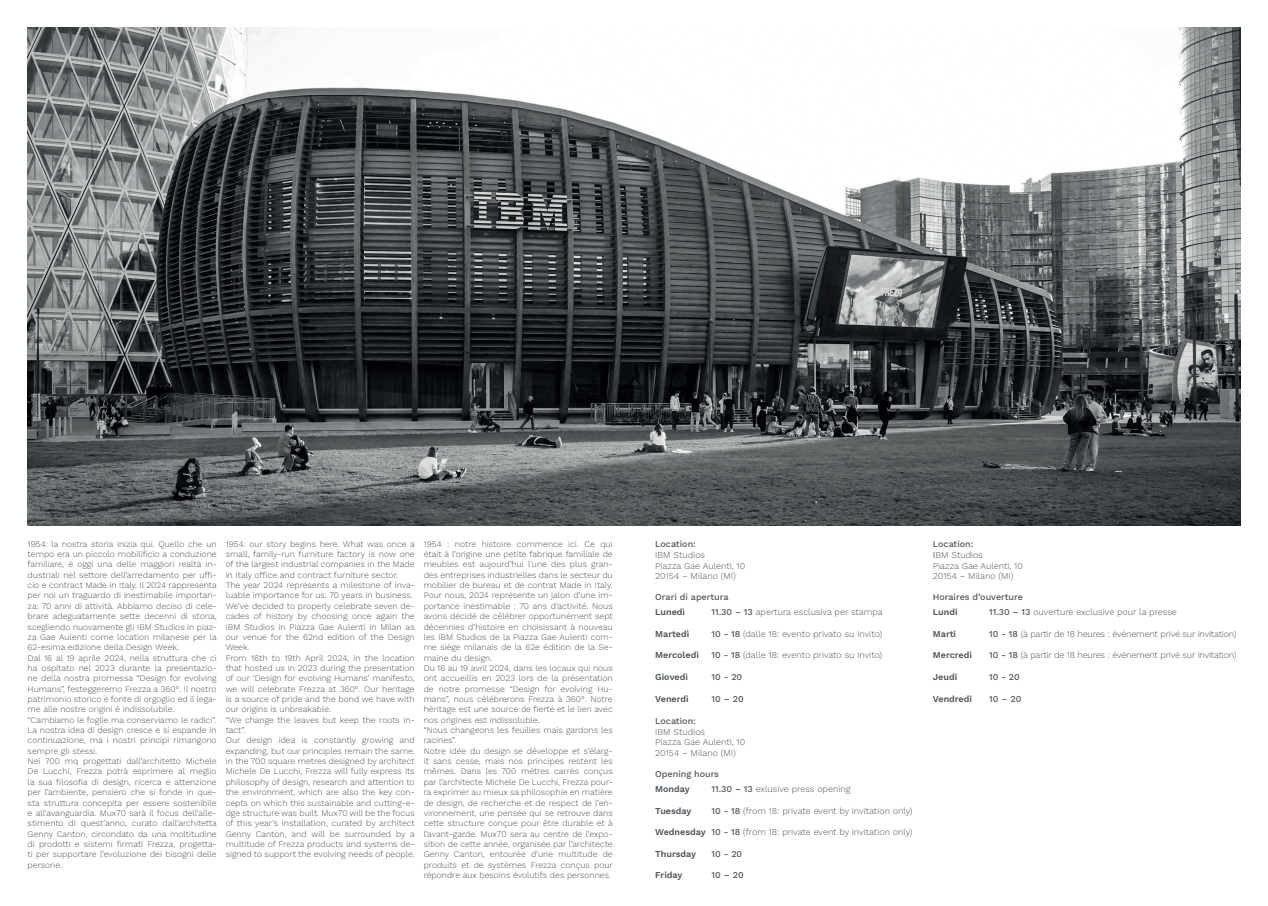
<style>
.page{position:relative;width:1268px;height:906px;background:#fff}
.page>*{position:absolute;margin:0;border:0;box-sizing:border-box;transform-origin:0 0}
.t1{font:300 9px/10.8px "Work Sans";color:#50555a}
.t2{font:300 9px "Work Sans";letter-spacing:-.02em;color:#50555a}
.t3{font:600 9px "Work Sans";color:#50555a}
.t4{font:500 9px "Work Sans";color:#50555a}
.t5{font:300 8.62px/10.4px "Work Sans";color:#50555a}
.s1{font-weight:500}
.s2{font-weight:400}
</style>
<div class="page">
<img style="left:28px;top:28px;width:1211px;height:497px">
<p class="t5" style="left:28px;top:538px;width:191px">1954: la nostra storia inizia qui. Quello che un tempo era un piccolo mobilificio a conduzione familiare, è oggi una delle maggiori realtà in&shy;dustriali nel settore dell’arredamento per uffi&shy;cio e contract Made in Italy. Il 2024 rappresenta per noi un traguardo di inestimabile importan&shy;za: 70 anni di attività. Abbiamo deciso di cele&shy;brare adeguatamente sette decenni di storia, scegliendo nuovamente gli IBM Studios in piaz&shy;za Gae Aulenti come location milanese per la 62-esima edizione della Design Week.<br>Dal 16 al 19 aprile 2024, nella struttura che ci ha ospitato nel 2023 durante la presentazio&shy;ne della nostra promessa “Design for evolving Humans”, festeggeremo Frezza a 360°. Il nostro patrimonio storico è fonte di orgoglio ed il lega&shy;me alle nostre origini è indissolubile. “Cambiamo le foglie ma conserviamo le radici”.<br>La nostra idea di design cresce e si espande in continuazione, ma i nostri principi rimangono sempre gli stessi.<br>Nei 700 mq progettati dall’architetto Michele De Lucchi, Frezza potrà esprimere al meglio la sua filosofia di design, ricerca e attenzione per l’ambiente, pensiero che si fonde in que&shy;sta struttura concepita per essere sostenibile e all’avanguardia. Mux70 sarà il focus dell’alle&shy;stimento di quest’anno, curato dall’architetta Genny Canton, circondato da una moltitudine di prodotti e sistemi firmati Frezza, progetta&shy;ti per supportare l’evoluzione dei bisogni delle persone.</p>
<p class="t5" style="left:226px;top:538px;width:191px">1954: our story begins here. What was once a small, family-run furniture factory is now one of the largest industrial companies in the Made in Italy office and contract furniture sector.<br>The year 2024 represents a milestone of inva&shy;luable importance for us: 70 years in business.<br>We’ve decided to properly celebrate seven de&shy;cades of history by choosing once again the IBM Studios in Piazza Gae Aulenti in Milan as our venue for the 62nd edition of the Design Week.<br>From 16th to 19th April 2024, in the location that hosted us in 2023 during the presentation of our ‘Design for evolving Humans’ manifesto, we will celebrate Frezza at 360°. Our heritage is a source of pride and the bond we have with our origins is unbreakable.<br>“We change the leaves but keep the roots in&shy;tact”.<br>Our design idea is constantly growing and expanding, but our principles remain the same.<br>In the 700 square metres designed by architect Michele De Lucchi, Frezza will fully express its philosophy of design, research and attention to the environment, which are also the key con&shy;cepts on which this sustainable and cutting-e&shy;dge structure was built. Mux70 will be the focus of this year’s installation, curated by architect Genny Canton, and will be surrounded by a multitude of Frezza products and systems de&shy;signed to support the evolving needs of people.</p>
<p class="t5" style="left:423px;top:538px;width:191px">1954 : notre histoire commence ici. Ce qui était à l’origine une petite fabrique familiale de meubles est aujourd’hui l’une des plus gran&shy;des entreprises industrielles dans le secteur du mobilier de bureau et de contrat Made in Italy.<br>Pour nous, 2024 représente un jalon d’une im&shy;portance inestimable : 70 ans d’activité. Nous avons décidé de célébrer opportunément sept décennies d’histoire en choisissant à nouveau les IBM Studios de la Piazza Gae Aulenti com&shy;me siège milanais de la 62e édition de la Se&shy;maine du design.<br>Du 16 au 19 avril 2024, dans les locaux qui nous ont accueillis en 2023 lors de la présentation de notre promesse “Design for evolving Hu&shy;mans”, nous célébrerons Frezza à 360°. Notre héritage est une source de fierté et le lien avec nos origines est indissoluble.<br>“Nous changeons les feuilles mais gardons les racines”.<br>Notre idée du design se développe et s’élarg&shy;it sans cesse, mais nos principes restent les mêmes. Dans les 700 mètres carrés conçus par l’architecte Michele De Lucchi, Frezza pour&shy;ra exprimer au mieux sa philosophie en matière de design, de recherche et de respect de l’en&shy;vironnement, une pensée qui se retrouve dans cette structure conçue pour être durable et à l’avant-garde. Mux70 sera au centre de l’expo&shy;sition de cette année, organisée par l’architecte Genny Canton, entourée d’une multitude de produits et de systèmes Frezza conçus pour répondre aux besoins évolutifs des personnes.</p>
<p class="t4" style="left:655px;top:537px;width:42px">Location:</p>
<p class="t1" style="left:655px;top:549px;width:91px">IBM Studios<br>Piazza Gae Aulenti, 10<br>20154 – Milano (MI)</p>
<p class="t4" style="left:655px;top:590px;width:75px">Orari di apertura</p>
<p class="t3" style="left:655px;top:605px;width:31px">Lunedì</p>
<p class="t3" style="left:655px;top:627px;width:36px">Martedì</p>
<p class="t3" style="left:655px;top:648px;width:45px">Mercoledì</p>
<p class="t3" style="left:655px;top:670px;width:34px">Giovedì</p>
<p class="t3" style="left:655px;top:692px;width:35px">Venerdì</p>
<p class="t1" style="left:711px;top:606px;width:173px"><span class="s1">11.30 – 13</span> apertura esclusiva per stampa</p>
<p class="t1" style="left:711px;top:628px;width:172px"><span class="s1">10 - 18</span> (dalle 18: evento privato su invito)</p>
<p class="t1" style="left:711px;top:650px;width:172px"><span class="s1">10 - 18</span> (dalle 18: evento privato su invito)</p>
<p class="t4" style="left:711px;top:670px;width:32px">10 - 20</p>
<p class="t4" style="left:711px;top:692px;width:34px">10 – 20</p>
<p class="t4" style="left:655px;top:714px;width:42px">Location:</p>
<p class="t1" style="left:655px;top:725px;width:91px">IBM Studios<br>Piazza Gae Aulenti, 10<br>20154 – Milano (MI)</p>
<p class="t4" style="left:655px;top:766px;width:65px">Opening hours</p>
<p class="t1" style="left:711px;top:783px;width:140px"><span class="s1">11.30 – 13</span> exlusive press opening</p>
<p class="t1" style="left:711px;top:804px;width:203px"><span class="s1">10 - 18</span> (from 18: private event by invitation only)</p>
<p class="t1" style="left:711px;top:826px;width:203px"><span class="s1">10 - 18</span> (from 18: private event by invitation only)</p>
<p class="t4" style="left:711px;top:847px;width:32px">10 - 20</p>
<p class="t4" style="left:711px;top:868px;width:34px">10 – 20</p>
<p class="t3" style="left:655px;top:782px;width:36px">Monday</p>
<p class="t3" style="left:655px;top:803px;width:38px">Tuesday</p>
<p class="t3" style="left:655px;top:825px;width:52px">Wednesday</p>
<p class="t3" style="left:655px;top:847px;width:42px">Thursday</p>
<p class="t3" style="left:655px;top:868px;width:29px">Friday</p>
<p class="t1" style="left:932px;top:538px;width:91px"><span class="s1">Location:<br></span><span class="s2">I</span>BM Studios<br>Piazza Gae Aulenti, 10<br>20154 – Milano (MI)</p>
<p class="t4" style="left:932px;top:590px;width:91px">Horaires d’ouverture</p>
<p class="t3" style="left:932px;top:605px;width:26px">Lundi</p>
<p class="t3" style="left:932px;top:627px;width:25px">Marti</p>
<p class="t3" style="left:932px;top:648px;width:41px">Mercredi</p>
<p class="t3" style="left:932px;top:670px;width:26px">Jeudi</p>
<p class="t3" style="left:932px;top:692px;width:41px">Vendredi</p>
<p class="t1" style="left:988px;top:606px;width:189px"><span class="s1">11.30 – 13</span> ouverture exclusive pour la presse</p>
<p class="t2" style="left:988px;top:627px;width:249px"><span class="s1">10 - 18</span> (à partir de 18 heures : événement privé sur invitation)</p>
<p class="t2" style="left:988px;top:649px;width:249px"><span class="s1">10 - 18</span> (à partir de 18 heures : événement privé sur invitation)</p>
<p class="t4" style="left:988px;top:670px;width:32px">10 - 20</p>
<p class="t4" style="left:988px;top:692px;width:34px">10 – 20</p>
</div>
